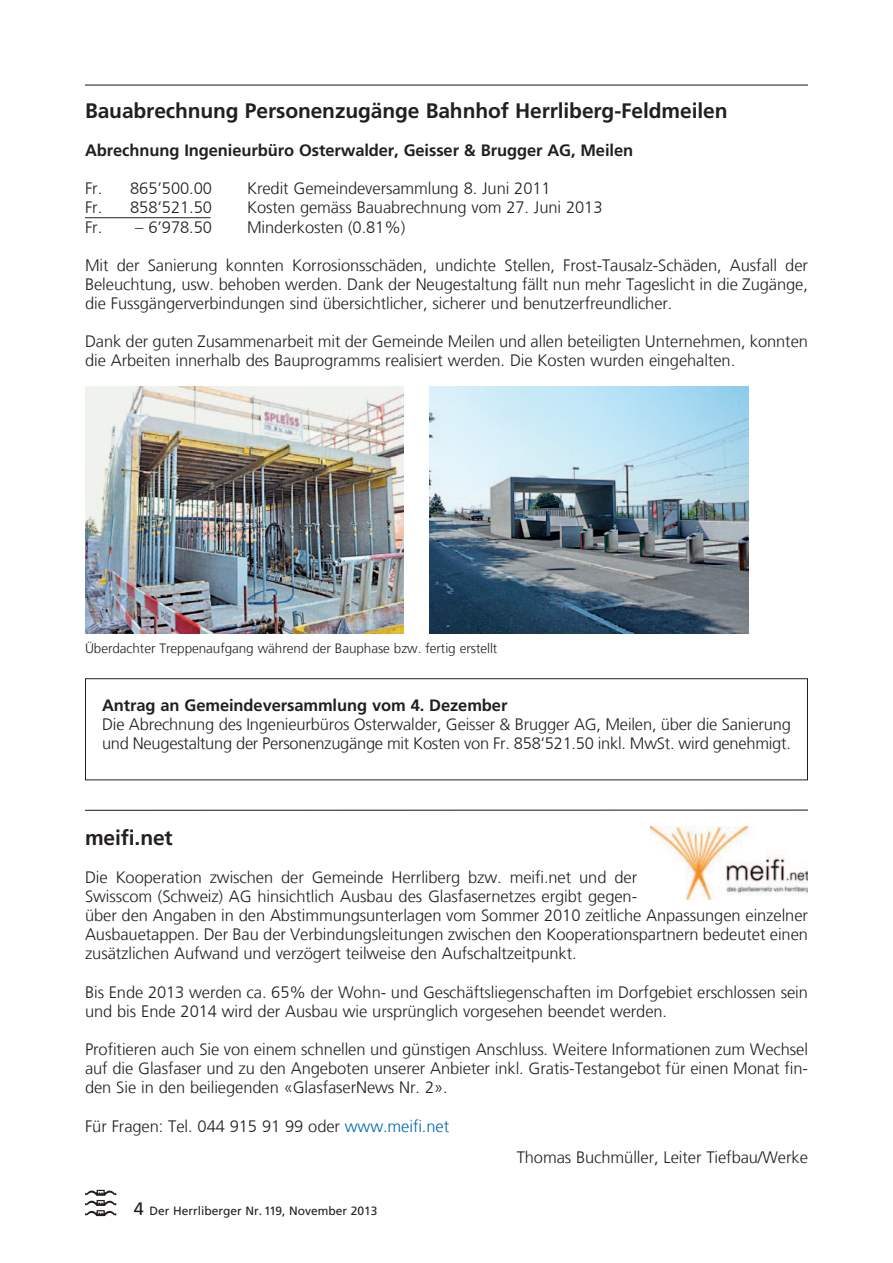
<style>
.page{position:relative;width:893px;height:1263px;background:#fff}
.page>*{position:absolute;margin:0;border:0;box-sizing:border-box;transform-origin:0 0}
.t1{font:700 21px "Frutiger LT Com";letter-spacing:-.005em;color:#231f20}
.t2{font:300 16.5px/19.2px "Frutiger LT Com";letter-spacing:-.005em;color:#231f20}
.t3{font:700 16.5px "Frutiger LT Com";letter-spacing:-.005em;color:#231f20}
.t4{font:300 13.5px "Frutiger LT Com";letter-spacing:-.005em;color:#231f20}
.t5{font:12px "Frutiger LT Com";color:#231f20}
.s1{color:#0067af}
.s2{font-size:18px}
</style>
<div class="page">
<div style="left:85px;top:678px;width:723px;height:102px;border:1px solid #231f20"></div>
<hr style="left:85px;top:217px;width:125px;height:1px;background:#231f20">
<svg style="left:85px;top:1190px;width:31px;height:26px"></svg>
<hr style="left:85px;top:85px;width:723px;height:1px;background:#231f20">
<hr style="left:85px;top:809px;width:723px;height:2px;background:#231f20">
<img style="left:85px;top:387px;width:319px;height:247px">
<img style="left:429px;top:387px;width:319px;height:247px">
<img style="left:651px;top:827px;width:157px;height:73px">
<p class="t1" style="left:85px;top:102px;width:644px">Bauabrechnung Personenzugänge Bahnhof Herrliberg-Feldmeilen</p>
<p class="t3" style="left:85px;top:144px;width:550px">Abrechnung Ingenieurbüro Osterwalder, Geisser &amp; Brugger AG, Meilen</p>
<p class="t2" style="left:85px;top:181px;width:128px">Fr. 865’500.00</p>
<p class="t2" style="left:247px;top:181px;width:305px">Kredit Gemeindeversammlung 8. Juni 2011</p>
<p class="t2" style="left:85px;top:200px;width:128px">Fr. 858‘521.50</p>
<p class="t2" style="left:247px;top:200px;width:357px">Kosten gemäss Bauabrechnung vom 27. Juni 2013</p>
<p class="t2" style="left:85px;top:219px;width:128px">Fr. – 6’978.50</p>
<p class="t2" style="left:247px;top:219px;width:160px">Minderkosten (0.81%)</p>
<p class="t2" style="left:85px;top:257px;width:724px;text-align:justify">Mit der Sanierung konnten Korrosionsschäden, undichte Stellen, Frost-Tausalz-Schäden, Ausfall der Beleuchtung, usw. behoben werden. Dank der Neugestaltung fällt nun mehr Tageslicht in die Zugänge, die Fussgängerverbindungen sind übersichtlicher, sicherer und benutzerfreundlicher.</p>
<p class="t2" style="left:85px;top:334px;width:724px">Dank der guten Zusammenarbeit mit der Gemeinde Meilen und allen beteiligten Unternehmen, konnten die Arbeiten innerhalb des Bauprogramms realisiert werden. Die Kosten wurden eingehalten.</p>
<p class="t4" style="left:85px;top:643px;width:414px">Überdachter Treppenaufgang während der Bauphase bzw. fertig erstellt</p>
<p class="t3" style="left:102px;top:698px;width:407px">Antrag an Gemeindeversammlung vom 4. Dezember</p>
<p class="t2" style="left:102px;top:716px;width:690px">Die Abrechnung des Ingenieurbüros Osterwalder, Geisser &amp; Brugger AG, Meilen, über die Sanierung und Neugestaltung der Personenzugänge mit Kosten von Fr. 858‘521.50 inkl. MwSt. wird genehmigt.</p>
<p class="t1" style="left:85px;top:829px;width:89px">meifi.net</p>
<p class="t2" style="left:85px;top:869px;width:724px">Die Kooperation zwischen der Gemeinde Herrliberg bzw. meifi.net und der<br>Swisscom (Schweiz) AG hinsichtlich Ausbau des Glasfasernetzes ergibt gegen-<br>über den Angaben in den Abstimmungsunterlagen vom Sommer 2010 zeitliche Anpassungen einzelner Ausbauetappen. Der Bau der Verbindungsleitungen zwischen den Kooperationspartnern bedeutet einen zusätzlichen Aufwand und verzögert teilweise den Aufschaltzeitpunkt.</p>
<p class="t2" style="left:85px;top:984px;width:724px">Bis Ende 2013 werden ca. 65% der Wohn- und Geschäftsliegenschaften im Dorfgebiet erschlossen sein und bis Ende 2014 wird der Ausbau wie ursprünglich vorgesehen beendet werden.</p>
<p class="t2" style="left:85px;top:1041px;width:724px;text-align:justify">Profitieren auch Sie von einem schnellen und günstigen Anschluss. Weitere Informationen zum Wechsel auf die Glasfaser und zu den Angeboten unserer Anbieter inkl. Gratis-Testangebot für einen Monat fin&shy;den Sie in den beiliegenden «GlasfaserNews Nr. 2».</p>
<p class="t2" style="left:85px;top:1118px;width:366px">Für Fragen: Tel. 044 915 91 99 oder <span class="s1">www.meifi.net</span></p>
<p class="t2" style="left:517px;top:1149px;width:293px">Thomas Buchmüller, Leiter Tiefbau/Werke</p>
<p class="t5" style="left:134px;top:1206px;width:245px"><span class="s2">4</span> Der Herrliberger Nr. 119, November 2013</p>
</div>
